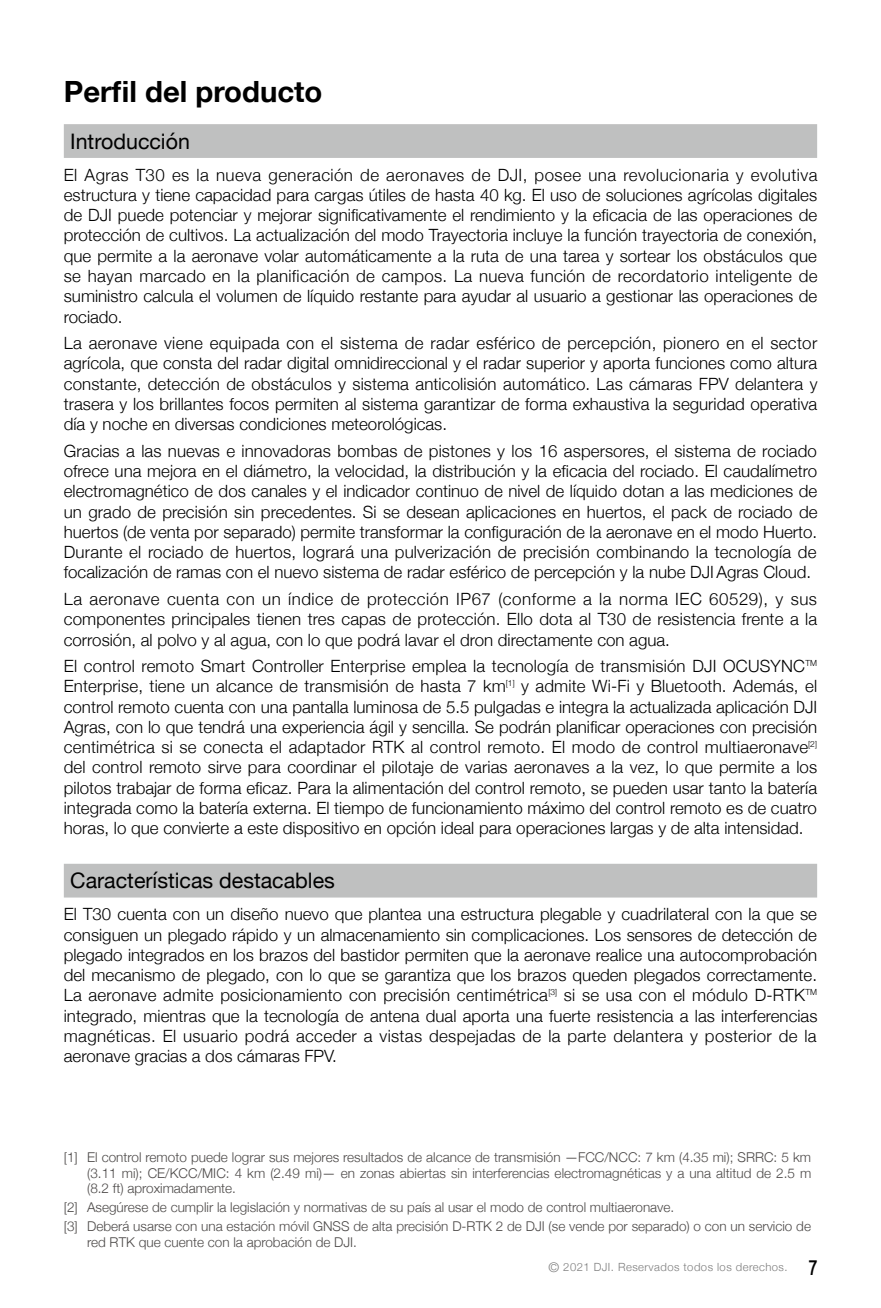
<style>
.page{position:relative;width:881px;height:1308px;background:#fff}
.page>*{position:absolute;margin:0;border:0;box-sizing:border-box;transform-origin:0 0}
.t1{font:700 29.25px "Helvetica Neue";color:#000}
.t2{font:21.38px "Helvetica Neue";color:#000}
.t3{font:300 16.88px/20.2px "Helvetica Neue";color:#000;text-align:justify}
.t4{font:300 13.5px/15.8px "Helvetica Neue";color:#4c4948;text-align:justify}
.t5{font:300 11.25px "Helvetica Neue";letter-spacing:.04em;color:#7d7d7d}
.s1{font-size:13.5px}
.s2{font-family:"Gujarati Sangam MN";font-weight:700;font-size:18px;color:#000}
</style>
<div class="page">
<div style="left:64px;top:124px;width:752px;height:34px;background:#bfc0c0"></div>
<div style="left:64px;top:863px;width:752px;height:34px;background:#bfc0c0"></div>
<h1 class="t1" style="left:64px;top:68px;width:260px">Perfil del producto</h1>
<p class="t2" style="left:70px;top:125px;width:121px">Introducción</p>
<p class="t3" style="left:64px;top:163px;width:754px">El Agras T30 es la nueva generación de aeronaves de DJI, posee una revolucionaria y evolutiva estructura y tiene capacidad para cargas útiles de hasta 40 kg. El uso de soluciones agrícolas digitales de DJI puede potenciar y mejorar significativamente el rendimiento y la eficacia de las operaciones de protección de cultivos. La actualización del modo Trayectoria incluye la función trayectoria de conexión, que permite a la aeronave volar automáticamente a la ruta de una tarea y sortear los obstáculos que se hayan marcado en la planificación de campos. La nueva función de recordatorio inteligente de suministro calcula el volumen de líquido restante para ayudar al usuario a gestionar las operaciones de rociado.</p>
<p class="t3" style="left:64px;top:332px;width:755px">La aeronave viene equipada con el sistema de radar esférico de percepción, pionero en el sector agrícola, que consta del radar digital omnidireccional y el radar superior y aporta funciones como altura constante, detección de obstáculos y sistema anticolisión automático. Las cámaras FPV delantera y trasera y los brillantes focos permiten al sistema garantizar de forma exhaustiva la seguridad operativa día y noche en diversas condiciones meteorológicas.</p>
<p class="t3" style="left:64px;top:439px;width:754px">Gracias a las nuevas e innovadoras bombas de pistones y los 16 aspersores, el sistema de rociado ofrece una mejora en el diámetro, la velocidad, la distribución y la eficacia del rociado. El caudalímetro electromagnético de dos canales y el indicador continuo de nivel de líquido dotan a las mediciones de un grado de precisión sin precedentes. Si se desean aplicaciones en huertos, el pack de rociado de huertos (de venta por separado) permite transformar la configuración de la aeronave en el modo Huerto.<br>Durante el rociado de huertos, logrará una pulverización de precisión combinando la tecnología de focalización de ramas con el nuevo sistema de radar esférico de percepción y la nube DJIAgras Cloud.</p>
<p class="t3" style="left:64px;top:587px;width:754px">La aeronave cuenta con un índice de protección IP67 (conforme a la norma IEC 60529), y sus componentes principales tienen tres capas de protección. Ello dota al T30 de resistencia frente a la corrosión, al polvo y al agua, con lo que podrá lavar el dron directamente con agua.</p>
<p class="t3" style="left:64px;top:655px;width:754px">El control remoto Smart Controller Enterprise emplea la tecnología de transmisión DJI OCUSYNC<sup>TM </sup>Enterprise, tiene un alcance de transmisión de hasta 7 km<sup>[1]</sup> y admite Wi-Fi y Bluetooth. Además, el control remoto cuenta con una pantalla luminosa de 5.5 pulgadas e integra la actualizada aplicación DJI Agras, con lo que tendrá una experiencia ágil y sencilla. Se podrán planificar operaciones con precisión centimétrica si se conecta el adaptador RTK al control remoto. El modo de control multiaeronave<sup>[2] </sup>del control remoto sirve para coordinar el pilotaje de varias aeronaves a la vez, lo que permite a los pilotos trabajar de forma eficaz. Para la alimentación del control remoto, se pueden usar tanto la batería integrada como la batería externa. El tiempo de funcionamiento máximo del control remoto es de cuatro horas, lo que convierte a este dispositivo en opción ideal para operaciones largas y de alta intensidad.</p>
<p class="t2" style="left:70px;top:865px;width:266px">Características destacables</p>
<p class="t3" style="left:64px;top:903px;width:754px">El T30 cuenta con un diseño nuevo que plantea una estructura plegable y cuadrilateral con la que se consiguen un plegado rápido y un almacenamiento sin complicaciones. Los sensores de detección de plegado integrados en los brazos del bastidor permiten que la aeronave realice una autocomprobación del mecanismo de plegado, con lo que se garantiza que los brazos queden plegados correctamente.<br>La aeronave admite posicionamiento con precisión centimétrica<sup>[3]</sup> si se usa con el módulo D-RTK<sup>TM </sup>integrado, mientras que la tecnología de antena dual aporta una fuerte resistencia a las interferencias magnéticas. El usuario podrá acceder a vistas despejadas de la parte delantera y posterior de la aeronave gracias a dos cámaras FPV.</p>
<p class="t4" style="left:87px;top:1148px;width:725px;text-indent:-23px">[1] El control remoto puede lograr sus mejores resultados de alcance de transmisión —FCC/NCC: 7 km (4.35 mi); SRRC: 5 km (3.11 mi); CE/KCC/MIC: 4 km (2.49 mi)— en zonas abiertas sin interferencias electromagnéticas y a una altitud de 2.5 m (8.2 ft) aproximadamente.</p>
<p class="t4" style="left:64px;top:1197px;width:748px;line-height:18.9px">[2] Asegúrese de cumplir la legislación y normativas de su país al usar el modo de control multiaeronave.<br>[3] Deberá usarse con una estación móvil GNSS de alta precisión D-RTK 2 de DJI (se vende por separado) o con un servicio de</p>
<p class="t4" style="left:87px;top:1233px;width:271px">red RTK que cuente con la aprobación de DJI.</p>
<p class="t5" style="left:548px;top:1258px;width:270px"><span class="s1">©</span> 2021 DJI. Reservados todos los derechos. <span class="s2">7</span></p>
</div>
